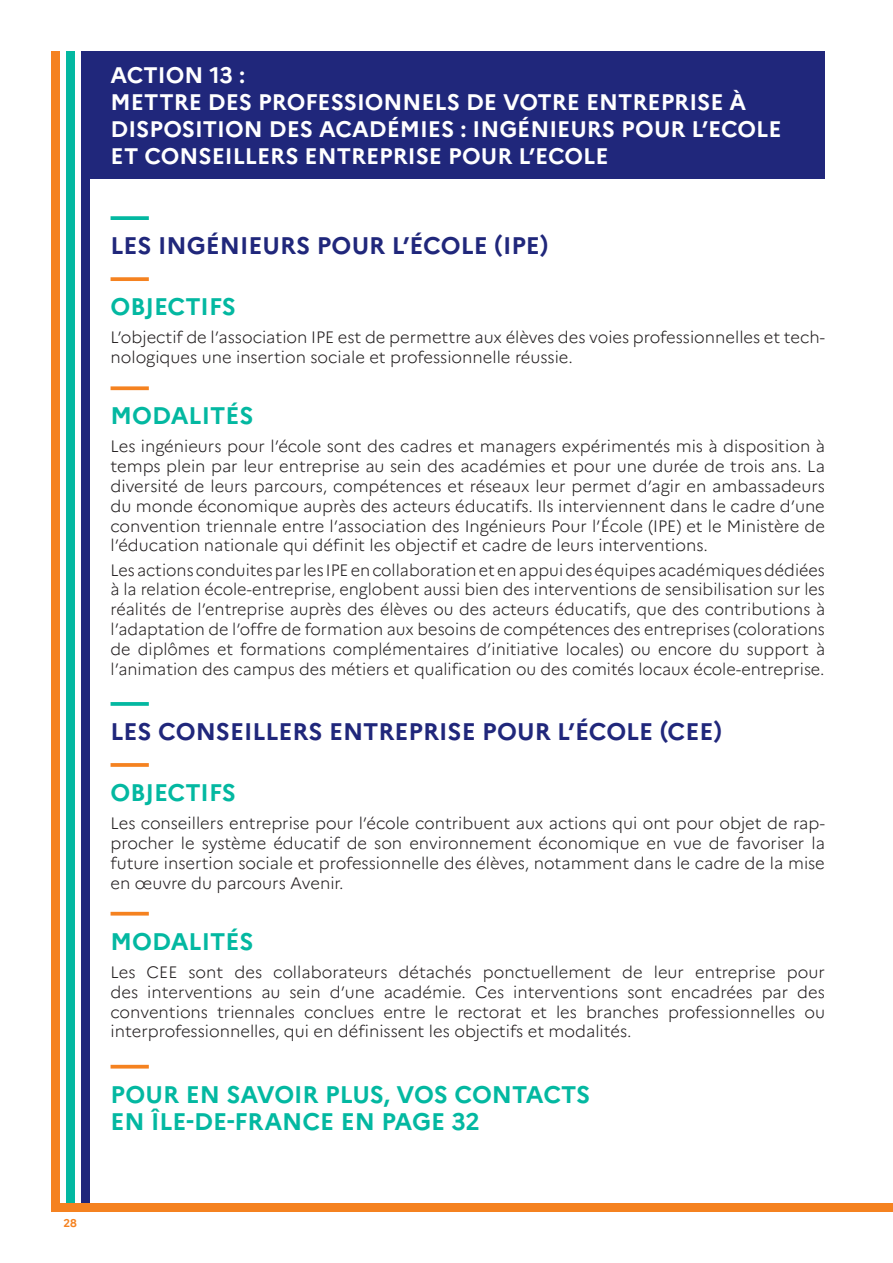
<style>
.page{position:relative;width:893px;height:1263px;background:#fff}
.page>*{position:absolute;margin:0;border:0;box-sizing:border-box;transform-origin:0 0}
.titre_1{font:700 24px/27px "Marianne";color:#03b8a1}
.titre_1-2{font:700 24px "Marianne";color:#20277b}
.t1{font:700 22.5px/27px "Marianne";color:#fff}
.texte__2{font:300 16.5px/19.8px "Marianne";color:#231f20;text-align:justify}
.t2{font:700 11.25px "Marianne";color:#f58220}
</style>
<div class="page">
<div style="left:81px;top:51px;width:8px;height:1152px;background:#20277b"></div>
<div style="left:66px;top:51px;width:8px;height:1152px;background:#03b8a1"></div>
<div style="left:51px;top:51px;width:9px;height:1152px;background:#f58220"></div>
<div style="left:51px;top:1203px;width:842px;height:9px;background:#f58220"></div>
<svg style="left:111px;top:216px;width:38px;height:4px"></svg>
<svg style="left:111px;top:277px;width:38px;height:4px"></svg>
<svg style="left:111px;top:386px;width:38px;height:4px"></svg>
<svg style="left:111px;top:702px;width:38px;height:4px"></svg>
<svg style="left:111px;top:763px;width:38px;height:4px"></svg>
<hr style="left:111px;top:912px;width:38px;height:3px;background:#f58220">
<hr style="left:111px;top:1065px;width:38px;height:3px;background:#f58220">
<div style="left:85px;top:51px;width:740px;height:128px;background:#20277b"></div>
<p class="t1" style="left:111px;top:61px;width:136px">ACTION 13 :</p>
<p class="t1" style="left:111px;top:88px;width:672px">METTRE DES PROFESSIONNELS DE VOTRE ENTREPRISE À<br>DISPOSITION DES ACADÉMIES : INGÉNIEURS POUR L’ECOLE<br>ET CONSEILLERS ENTREPRISE POUR L’ECOLE</p>
<p class="titre_1-2" style="left:111px;top:231px;width:440px">LES INGÉNIEURS POUR L’ÉCOLE (IPE)</p>
<p class="titre_1" style="left:111px;top:293px;width:127px">OBJECTIFS</p>
<p class="texte__2" style="left:111px;top:327px;width:716px">L’objectif de l’association IPE est de permettre aux élèves des voies professionnelles et tech&shy;nologiques une insertion sociale et professionnelle réussie.</p>
<p class="titre_1" style="left:111px;top:402px;width:144px">MODALITÉS</p>
<p class="texte__2" style="left:111px;top:437px;width:716px">Les ingénieurs pour l’école sont des cadres et managers expérimentés mis à disposition à temps plein par leur entreprise au sein des académies et pour une durée de trois ans. La diversité de leurs parcours, compétences et réseaux leur permet d’agir en ambassadeurs du monde économique auprès des acteurs éducatifs. Ils interviennent dans le cadre d’une convention triennale entre l’association des Ingénieurs Pour l’École (IPE) et le Ministère de l’éducation nationale qui définit les objectif et cadre de leurs interventions.</p>
<p class="texte__2" style="left:111px;top:560px;width:716px">Les actions conduites par les IPE en collaboration et en appui des équipes académiques dédiées à la relation école-entreprise, englobent aussi bien des interventions de sensibilisation sur les réalités de l’entreprise auprès des élèves ou des acteurs éducatifs, que des contributions à l’adaptation de l’offre de formation aux besoins de compétences des entreprises (colorations de diplômes et formations complémentaires d’initiative locales) ou encore du support à l’animation des campus des métiers et qualification ou des comités locaux école-entreprise.</p>
<p class="titre_1-2" style="left:111px;top:717px;width:613px">LES CONSEILLERS ENTREPRISE POUR L’ÉCOLE (CEE)</p>
<p class="titre_1" style="left:111px;top:779px;width:127px">OBJECTIFS</p>
<p class="texte__2" style="left:111px;top:813px;width:716px">Les conseillers entreprise pour l’école contribuent aux actions qui ont pour objet de rap&shy;procher le système éducatif de son environnement économique en vue de favoriser la future insertion sociale et professionnelle des élèves, notamment dans le cadre de la mise en œuvre du parcours Avenir.</p>
<p class="titre_1" style="left:111px;top:927px;width:144px">MODALITÉS</p>
<p class="texte__2" style="left:111px;top:962px;width:716px">Les CEE sont des collaborateurs détachés ponctuellement de leur entreprise pour des interventions au sein d’une académie. Ces interventions sont encadrées par des conventions triennales conclues entre le rectorat et les branches professionnelles ou interprofessionnelles, qui en définissent les objectifs et modalités.</p>
<p class="titre_1" style="left:111px;top:1080px;width:481px">POUR EN SAVOIR PLUS, VOS CONTACTS<br>EN ÎLE-DE-FRANCE EN PAGE 32</p>
<p class="t2" style="left:63px;top:1216px;width:15px">28</p>
</div>
